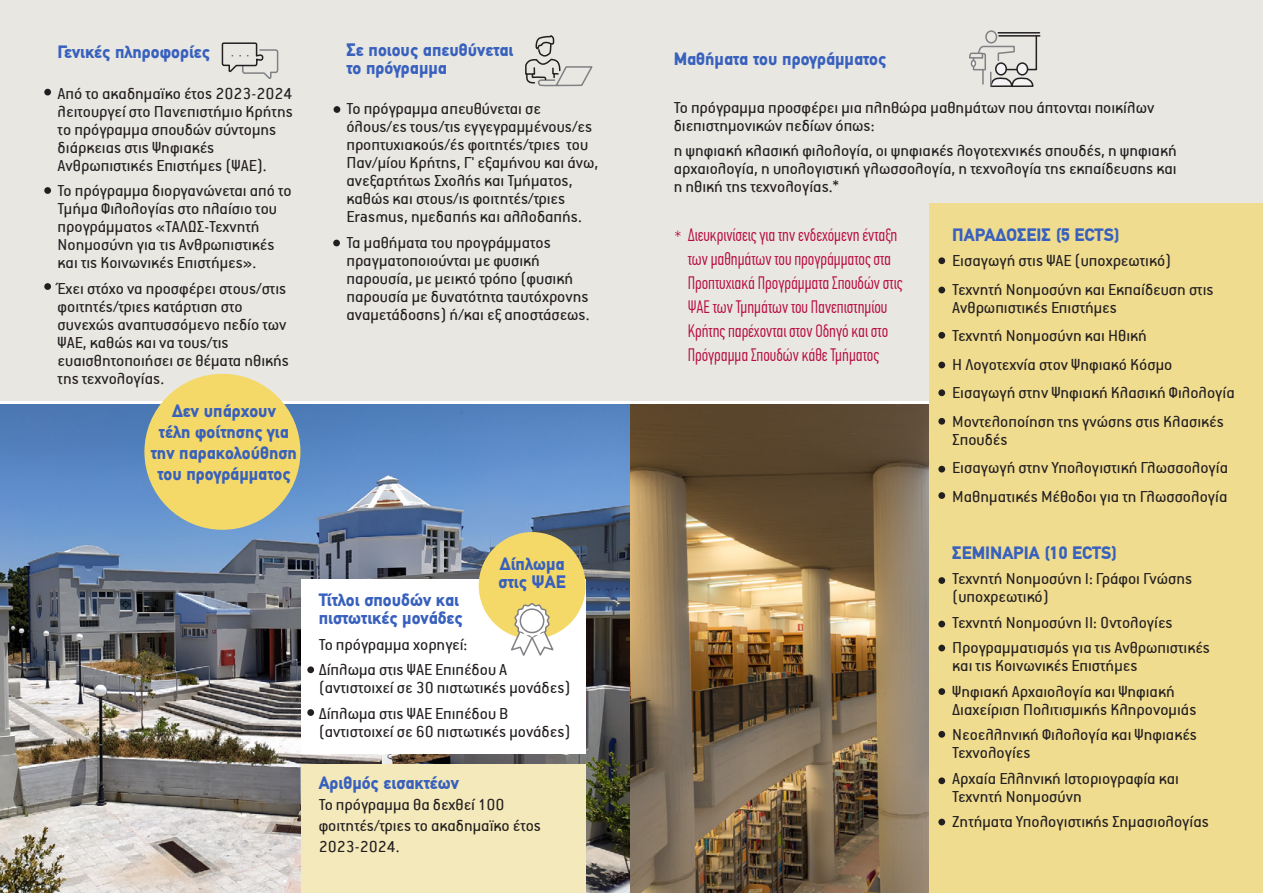
<style>
.page{position:relative;width:1263px;height:893px;background:#fff}
.page>*{position:absolute;margin:0;border:0;box-sizing:border-box;transform-origin:0 0}
.t1{font:18px/18px "PF Premier Text";color:#231f20}
.t2{font:900 18px/18px "PF Din Text";color:#3860bd}
.t3{font:18px/24px "PF Din Text Compressedlight";color:#b7093b}
</style>
<div class="page">
<div style="left:0;top:0;width:1263px;height:401px;background:#e8e7e2"></div>
<img style="left:629px;top:405px;width:301px;height:488px">
<div style="left:930px;top:204px;width:333px;height:689px;background:#efdc8f"></div>
<img style="left:0;top:405px;width:629px;height:488px">
<div style="left:302px;top:579px;width:284px;height:175px;background:#fff"></div>
<div style="left:302px;top:764px;width:284px;height:129px;background:#f4e9ba"></div>
<div style="left:938px;top:257px;width:7px;height:7px;background:#231f20;border-radius:50%"></div>
<div style="left:44px;top:89px;width:7px;height:7px;background:#231f20;border-radius:50%"></div>
<div style="left:334px;top:106px;width:6px;height:7px;background:#231f20;border-radius:50%"></div>
<div style="left:333px;top:240px;width:7px;height:6px;background:#231f20;border-radius:50%"></div>
<div style="left:307px;top:666px;width:7px;height:7px;background:#231f20;border-radius:50%"></div>
<div style="left:307px;top:709px;width:7px;height:7px;background:#231f20;border-radius:50%"></div>
<div style="left:44px;top:187px;width:7px;height:7px;background:#231f20;border-radius:50%"></div>
<div style="left:44px;top:283px;width:7px;height:7px;background:#231f20;border-radius:50%"></div>
<div style="left:938px;top:287px;width:7px;height:6px;background:#231f20;border-radius:50%"></div>
<div style="left:938px;top:332px;width:7px;height:7px;background:#231f20;border-radius:50%"></div>
<div style="left:938px;top:362px;width:7px;height:6px;background:#231f20;border-radius:50%"></div>
<div style="left:938px;top:389px;width:7px;height:7px;background:#231f20;border-radius:50%"></div>
<div style="left:938px;top:418px;width:7px;height:7px;background:#231f20;border-radius:50%"></div>
<div style="left:938px;top:466px;width:7px;height:6px;background:#231f20;border-radius:50%"></div>
<div style="left:938px;top:492px;width:7px;height:7px;background:#231f20;border-radius:50%"></div>
<div style="left:938px;top:577px;width:7px;height:7px;background:#231f20;border-radius:50%"></div>
<div style="left:938px;top:621px;width:7px;height:6px;background:#231f20;border-radius:50%"></div>
<div style="left:938px;top:645px;width:7px;height:6px;background:#231f20;border-radius:50%"></div>
<div style="left:938px;top:688px;width:7px;height:7px;background:#231f20;border-radius:50%"></div>
<div style="left:938px;top:731px;width:7px;height:7px;background:#231f20;border-radius:50%"></div>
<div style="left:938px;top:777px;width:7px;height:7px;background:#231f20;border-radius:50%"></div>
<div style="left:938px;top:819px;width:7px;height:6px;background:#231f20;border-radius:50%"></div>
<svg style="left:221px;top:42px;width:58px;height:37px"></svg>
<svg style="left:525px;top:35px;width:68px;height:52px"></svg>
<div style="left:985px;top:30px;width:12px;height:14px;border:2px solid #808184;border-radius:50%"></div>
<hr style="left:998px;top:32px;width:41px;height:2px;background:#231f20">
<hr style="left:999px;top:35px;width:41px;height:2px;background:#231f20">
<svg style="left:969px;top:35px;width:69px;height:52px"></svg>
<div style="left:144px;top:374px;width:156px;height:156px;background:#f4d969;border-radius:50%"></div>
<div style="left:479px;top:532px;width:107px;height:107px;background:#f4d969;border-radius:50%"></div>
<svg style="left:675px;top:231px;width:6px;height:6px"></svg>
<svg style="left:510px;top:603px;width:45px;height:53px"></svg>
<p class="t2" style="left:58px;top:43px;width:154px">Γενικές πληροφορίες</p>
<p class="t1" style="left:58px;top:84px;width:237px">Από το ακαδηµαϊκο έτος 2023-2024 λειτουργεί στο Πανεπιστήµιο Κρήτης το πρόγραµµα σπουδών σύντοµης διάρκειας στις Ψηφιακές<br>Ανθρωπιστικές Επιστήµες (ΨΑΕ).</p>
<p class="t1" style="left:58px;top:182px;width:236px">Το πρόγραµµα διοργανώνεται από το<br>Τµήµα Φιλολογίας στο πλαίσιο του προγράµµατος «ΤΑΛΩΣ-Τεχνητή<br>Νοηµοσύνη για τις Ανθρωπιστικές και τις Κοινωνικές Επιστήµες».</p>
<p class="t1" style="left:58px;top:279px;width:233px">Έχει στόχο να προσφέρει στους/στις φοιτητές/τριες κατάρτιση στο συνεχώς αναπτυσσόµενο πεδίο των<br>ΨΑΕ, καθώς και να τους/τις ευαισθητοποιήσει σε θέµατα ηθικής της τεχνολογίας.</p>
<p class="t2" style="left:151px;top:400px;width:148px;line-height:21px;text-align:center">Δεν υπάρχουν<br>τέλη φοίτησης για την παρακολούθηση του προγράµµατος</p>
<p class="t2" style="left:346px;top:40px;width:169px">Σε ποιους απευθύνεται το πρόγραµµα</p>
<p class="t1" style="left:346px;top:100px;width:253px">Το πρόγραµµα απευθύνεται σε όλους/ες τους/τις εγγεγραµµένους/ες προπτυχιακούς/ές φοιτητές/τριες του Παν/µίου Κρήτης, Γ' εξαµήνου και άνω, ανεξαρτήτως Σχολής και Τµήµατος, καθώς και στους/ις φοιτητές/τριες Erasmus, ηµεδαπής και αλλοδαπής.</p>
<p class="t1" style="left:346px;top:233px;width:245px">Τα µαθήµατα του προγράµµατος πραγµατοποιούνται µε φυσική παρουσία, µε µεικτό τρόπο (φυσική παρουσία µε δυνατότητα ταυτόχρονης αναµετάδοσης) ή/και εξ αποστάσεως.</p>
<p class="t2" style="left:499px;top:554px;width:69px">Δίπλωµα στις ΨΑΕ</p>
<p class="t2" style="left:319px;top:591px;width:145px">Τίτλοι σπουδών και πιστωτικές µονάδες</p>
<p class="t1" style="left:319px;top:631px;width:190px;line-height:25.5px">Το πρόγραµµα χορηγεί:<br>Δίπλωµα στις ΨΑΕ Επιπέδου Α</p>
<p class="t1" style="left:319px;top:675px;width:253px;line-height:25.5px">(αντιστοιχεί σε 30 πιστωτικές µονάδες)<br>Δίπλωµα στις ΨΑΕ Επιπέδου Β</p>
<p class="t1" style="left:319px;top:722px;width:253px">(αντιστοιχεί σε 60 πιστωτικές µονάδες)</p>
<p class="t2" style="left:319px;top:774px;width:142px">Αριθµός εισακτέων</p>
<p class="t1" style="left:319px;top:794px;width:224px;line-height:21px">Το πρόγραµµα θα δεχθεί 100 φοιτητές/τριες το ακαδηµαϊκο έτος<br>2023-2024.</p>
<p class="t2" style="left:674px;top:49px;width:214px">Μαθήµατα του προγράµµατος</p>
<p class="t1" style="left:674px;top:98px;width:482px">Το πρόγραµµα προσφέρει µια πληθώρα µαθηµάτων που άπτονται ποικίλων διεπιστηµονικών πεδίων όπως:</p>
<p class="t1" style="left:674px;top:142px;width:504px;text-align:justify">η ψηφιακή κλασική φιλολογία, οι ψηφιακές λογοτεχνικές σπουδές, η ψηφιακή αρχαιολογία, η υπολογιστική γλωσσολογία, η τεχνολογία της εκπαίδευσης και η ηθική της τεχνολογίας.*</p>
<p class="t2" style="left:952px;top:225px;width:169px">ΠΑΡΑΔΟΣΕΙΣ (5 ECTS)</p>
<p class="t1" style="left:952px;top:246px;width:263px;line-height:28.5px">Εισαγωγή στις ΨΑΕ (υποχρεωτικό)<br>Τεχνητή Νοηµοσύνη και Εκπαίδευση στις</p>
<p class="t1" style="left:952px;top:293px;width:284px;line-height:28.5px">Ανθρωπιστικές Επιστήµες<br>Τεχνητή Νοηµοσύνη και Ηθική<br>Η Λογοτεχνία στον Ψηφιακό Κόσµο Εισαγωγή στην Ψηφιακή Κλασική Φιλολογία Μοντελοποίηση της γνώσης στις Κλασικές</p>
<p class="t1" style="left:952px;top:425px;width:277px;line-height:28.5px">Σπουδές<br>Εισαγωγή στην Υπολογιστική Γλωσσολογία<br>Μαθηµατικές Μέθοδοι για τη Γλωσσολογία</p>
<p class="t3" style="left:688px;top:223px;width:216px">Διευκρινίσεις για την ενδεχόµενη ένταξη των µαθηµάτων του προγράµµατος στα Προπτυχιακά Προγράµµατα Σπουδών στις ΨΑΕ των Τµηµάτων του Πανεπιστηµίου Κρήτης παρέχονται στον Οδηγό και στο Πρόγραµµα Σπουδών κάθε Τµήµατος</p>
<p class="t2" style="left:952px;top:543px;width:166px">ΣΕΜΙΝΑΡΙΑ (10 ECTS)</p>
<p class="t1" style="left:952px;top:570px;width:241px">Τεχνητή Νοηµοσύνη Ι: Γράφοι Γνώσης (υποχρεωτικό)</p>
<p class="t1" style="left:952px;top:609px;width:259px;line-height:25.5px">Τεχνητή Νοηµοσύνη ΙΙ: Οντολογίες<br>Προγραµµατισµός για τις Ανθρωπιστικές</p>
<p class="t1" style="left:952px;top:653px;width:224px;line-height:25.5px">και τις Κοινωνικές Επιστήµες<br>Ψηφιακή Αρχαιολογία και Ψηφιακή</p>
<p class="t1" style="left:952px;top:696px;width:246px;line-height:25.5px">Διαχείριση Πολιτισµικής Κληρονοµιάς<br>Νεοελληνική Φιλολογία και Ψηφιακές</p>
<p class="t1" style="left:952px;top:740px;width:228px;line-height:25.5px">Τεχνολογίες<br>Αρχαία Ελληνική Ιστοριογραφία και</p>
<p class="t1" style="left:952px;top:783px;width:258px;line-height:25.5px">Τεχνητή Νοηµοσύνη<br>Ζητήµατα Υπολογιστικής Σηµασιολογίας</p>
</div>
